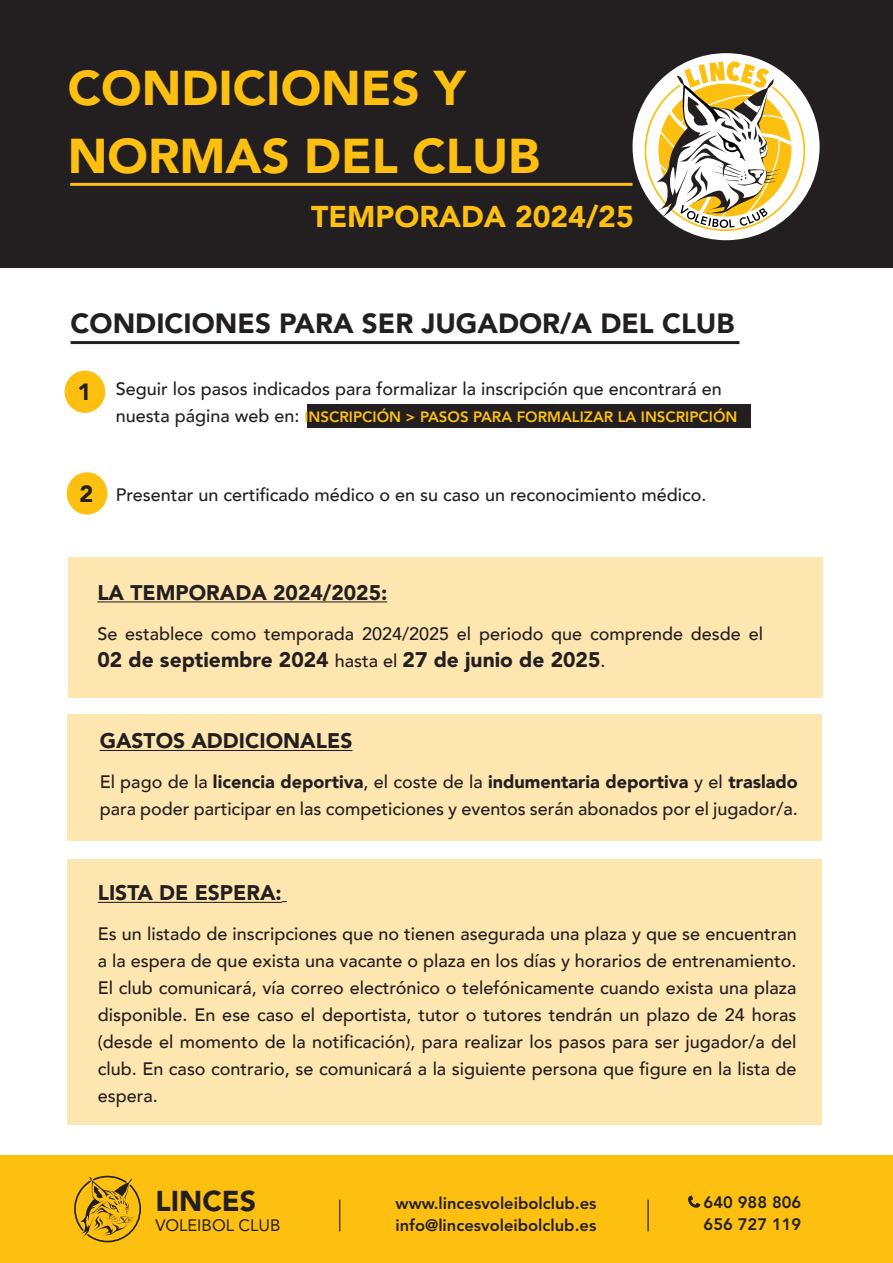
<style>
.page{position:relative;width:893px;height:1263px;background:#fff}
.page>*{position:absolute;margin:0;border:0;box-sizing:border-box;transform-origin:0 0}
.t1{font:900 48.75px/67.5px "Avenir";color:#fdc011}
.t2{font:900 30px "Avenir";color:#fdc011}
.t3{font:900 28.5px "Avenir LT Std";color:#231f20}
.t4{font:900 27.75px "Avenir";color:#231f20}
.t5{font:900 23.4px "Avenir";color:#231f20}
.t6{font:900 21px "Avenir LT Std";color:#231f20}
.t7{font:500 18px/27px "Avenir";color:#231f20;text-align:justify}
.t8{font:800 16.5px "Avenir LT Std";color:#231f20}
.t9{font:16.5px "Avenir LT Std";color:#231f20}
.t10{font:800 15px "Avenir";color:#fdc011}
.s1{font-weight:500;font-size:18px;color:#231f20}
.s2{font-family:"Avenir";font-weight:500;font-size:18px}
.s3{font-weight:900}
</style>
<div class="page">
<div style="left:307px;top:404px;width:444px;height:24px;background:#231f20"></div>
<div style="left:0;top:0;width:893px;height:267px;background:#231f20"></div>
<div style="left:632px;top:53px;width:188px;height:187px;background:#fff;border-radius:50%"></div>
<svg style="left:644px;top:61px;width:162px;height:171px"></svg>
<div style="left:67px;top:472px;width:40px;height:43px;background:#fdc011;border-radius:50%"></div>
<div style="left:65px;top:371px;width:40px;height:42px;background:#fdc011;border-radius:50%"></div>
<div style="left:0;top:1155px;width:893px;height:108px;background:#fdc011"></div>
<hr style="left:647px;top:1199px;width:2px;height:32px;background:#231f20">
<hr style="left:339px;top:1199px;width:1px;height:32px;background:#231f20">
<svg style="left:688px;top:1195px;width:12px;height:13px"></svg>
<svg style="left:74px;top:1175px;width:67px;height:68px"></svg>
<hr style="left:70px;top:183px;width:562px;height:3px;background:#fdc011">
<div style="left:68px;top:557px;width:755px;height:140px;background:#fee6b0"></div>
<hr style="left:97px;top:601px;width:290px;height:1px;background:#231f20">
<div style="left:68px;top:859px;width:754px;height:266px;background:#fee6b0"></div>
<hr style="left:98px;top:902px;width:184px;height:1px;background:#231f20">
<hr style="left:71px;top:341px;width:668px;height:3px;background:#231f20">
<div style="left:68px;top:714px;width:754px;height:127px;background:#fee6b0"></div>
<hr style="left:100px;top:750px;width:252px;height:1px;background:#231f20">
<p class="t1" style="left:68px;top:53px;width:474px">CONDICIONES Y<br>NORMAS DEL CLUB</p>
<p class="t2" style="left:311px;top:190px;width:324px">TEMPORADA 2024/25</p>
<p class="t4" style="left:71px;top:299px;width:665px">CONDICIONES PARA SER JUGADOR/A DEL CLUB</p>
<p class="t5" style="left:77px;top:372px;width:15px">1</p>
<p class="t5" style="left:80px;top:474px;width:15px">2</p>
<p class="t7" style="left:116px;top:374px;width:608px">Seguir los pasos indicados para formalizar la inscripción que encontrará en</p>
<p class="t10" style="left:116px;top:405px;width:628px"><span class="s1">nuesta página web en:</span> INSCRIPCIÓN &gt; PASOS PARA FORMALIZAR LA INSCRIPCIÓN<span class="s1">.</span></p>
<p class="t7" style="left:116px;top:480px;width:592px">Presentar un certificado médico o en su caso un reconocimiento médico.</p>
<p class="t6" style="left:97px;top:580px;width:291px">LA TEMPORADA 2024/2025:</p>
<p class="t7" style="left:97px;top:619px;width:667px">Se establece como temporada 2024/2025 el periodo que comprende desde el</p>
<p class="t6" style="left:97px;top:646px;width:510px">02 de septiembre 2024 <span class="s2">hasta el</span> 27 de junio de 2025<span class="s2">.</span></p>
<p class="t6" style="left:100px;top:728px;width:254px">GASTOS ADDICIONALES</p>
<p class="t7" style="left:100px;top:767px;width:699px">El pago de la <span class="s3">licencia deportiva</span>, el coste de la <span class="s3">indumentaria deportiva</span> y el <span class="s3">traslado </span>para poder participar en las competiciones y eventos serán abonados por el jugador/a.</p>
<p class="t6" style="left:98px;top:880px;width:185px">LISTA DE ESPERA:</p>
<p class="t7" style="left:98px;top:919px;width:700px">Es un listado de inscripciones que no tienen asegurada una plaza y que se encuentran a la espera de que exista una vacante o plaza en los días y horarios de entrenamiento.<br>El club comunicará, vía correo electrónico o telefónicamente cuando exista una plaza disponible. En ese caso el deportista, tutor o tutores tendrán un plazo de 24 horas (desde el momento de la notificación), para realizar los pasos para ser jugador/a del club. En caso contrario, se comunicará a la siguiente persona que figure en la lista de espera.</p>
<p class="t3" style="left:155px;top:1184px;width:102px">LINCES</p>
<p class="t9" style="left:155px;top:1215px;width:127px">VOLEIBOL CLUB</p>
<p class="t8" style="left:395px;top:1193px;width:203px">www.lincesvoleibolclub.es</p>
<p class="t8" style="left:395px;top:1215px;width:202px">info@lincesvoleibolclub.es</p>
<p class="t8" style="left:704px;top:1193px;width:99px">640 988 806</p>
<p class="t8" style="left:704px;top:1214px;width:99px">656 727 119</p>
</div>
